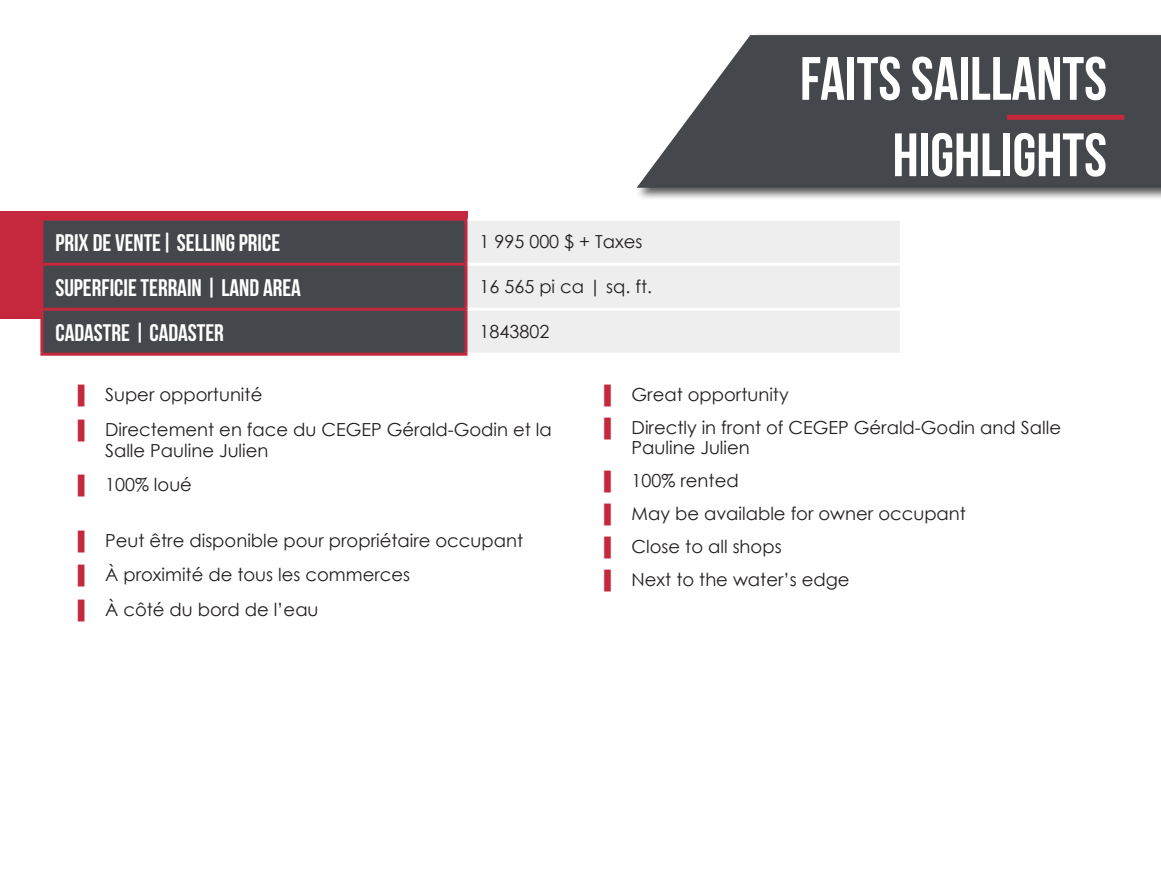
<style>
.page{position:relative;width:1161px;height:891px;background:#fff}
.page>*{position:absolute;margin:0;border:0;box-sizing:border-box;transform-origin:0 0}
.t1{font:700 61.05px/76.3px "Bebas Neue";color:#fff;text-align:right}
.t2{font:700 24px "Bebas Neue";color:#fff}
.t3{font:18px/33px "Century Gothic";color:#231f20}
.s1{color:#c5283d}
</style>
<div class="page">
<div style="left:0;top:211px;width:468px;height:108px;background:#c5283d"></div>
<div style="left:43px;top:221px;width:422px;height:132px;background:#44484c"></div>
<div style="left:468px;top:221px;width:432px;height:132px;background:#eeeeef"></div>
<hr style="left:468px;top:263px;width:435px;height:3px;background:#fff">
<hr style="left:468px;top:308px;width:435px;height:3px;background:#fff">
<hr style="left:40px;top:263px;width:428px;height:3px;background:#c5283d">
<hr style="left:40px;top:308px;width:428px;height:3px;background:#c5283d">
<hr style="left:40px;top:311px;width:3px;height:42px;background:#c5283d">
<hr style="left:465px;top:311px;width:3px;height:42px;background:#c5283d">
<hr style="left:40px;top:353px;width:428px;height:3px;background:#c5283d">
<div style="left:635px;top:32px;width:526px;height:169px;background:#231f20;opacity:.75"></div>
<svg style="left:637px;top:35px;width:524px;height:153px;fill:#44484c"></svg>
<div style="left:1007px;top:115px;width:117px;height:5px;background:#c5283d"></div>
<h2 class="t2" style="left:55px;top:229px;width:226px">PRIX DE VENTE| SELLING PRICE</h2>
<p class="t3" style="left:480px;top:225px;width:164px">1 995 000 $ + Taxes</p>
<h2 class="t2" style="left:55px;top:274px;width:247px">SUPERFICIE TERRAIN | LAND AREA</h2>
<p class="t3" style="left:480px;top:270px;width:174px">16 565 pi ca | sq. ft.</p>
<h2 class="t2" style="left:55px;top:319px;width:170px">CADASTRE | CADASTER</h2>
<p class="t3" style="left:480px;top:315px;width:71px">1843802</p>
<h1 class="t1" style="left:800px;top:40px;width:309px">FAITS SAILLANTS<br>HIGHLIGHTS</h1>
<p class="t3" style="left:78px;top:377px;width:475px;line-height:34.5px"><span class="s1">▌</span> Super opportunité<br><span class="s1">▌</span> Directement en face du CEGEP Gérald-Godin et la</p>
<p class="t3" style="left:78px;top:433px;width:192px;line-height:34.5px;text-indent:27px">Salle Pauline Julien <span class="s1">▌</span> 100% loué</p>
<p class="t3" style="left:78px;top:523px;width:447px;line-height:34.5px"><span class="s1">▌</span> Peut être disponible pour propriétaire occupant <span class="s1">▌</span> À proximité de tous les commerces<br><span class="s1">▌</span> À côté du bord de l’eau</p>
<p class="t3" style="left:605px;top:378px;width:458px"><span class="s1">▌</span> Great opportunity<br><span class="s1">▌</span> Directly in front of CEGEP Gérald-Godin and Salle</p>
<p class="t3" style="left:605px;top:431px;width:363px;text-indent:27px">Pauline Julien<br><span class="s1">▌</span> 100% rented<br><span class="s1">▌</span> May be available for owner occupant <span class="s1">▌</span> Close to all shops<br><span class="s1">▌</span> Next to the water’s edge</p>
</div>
